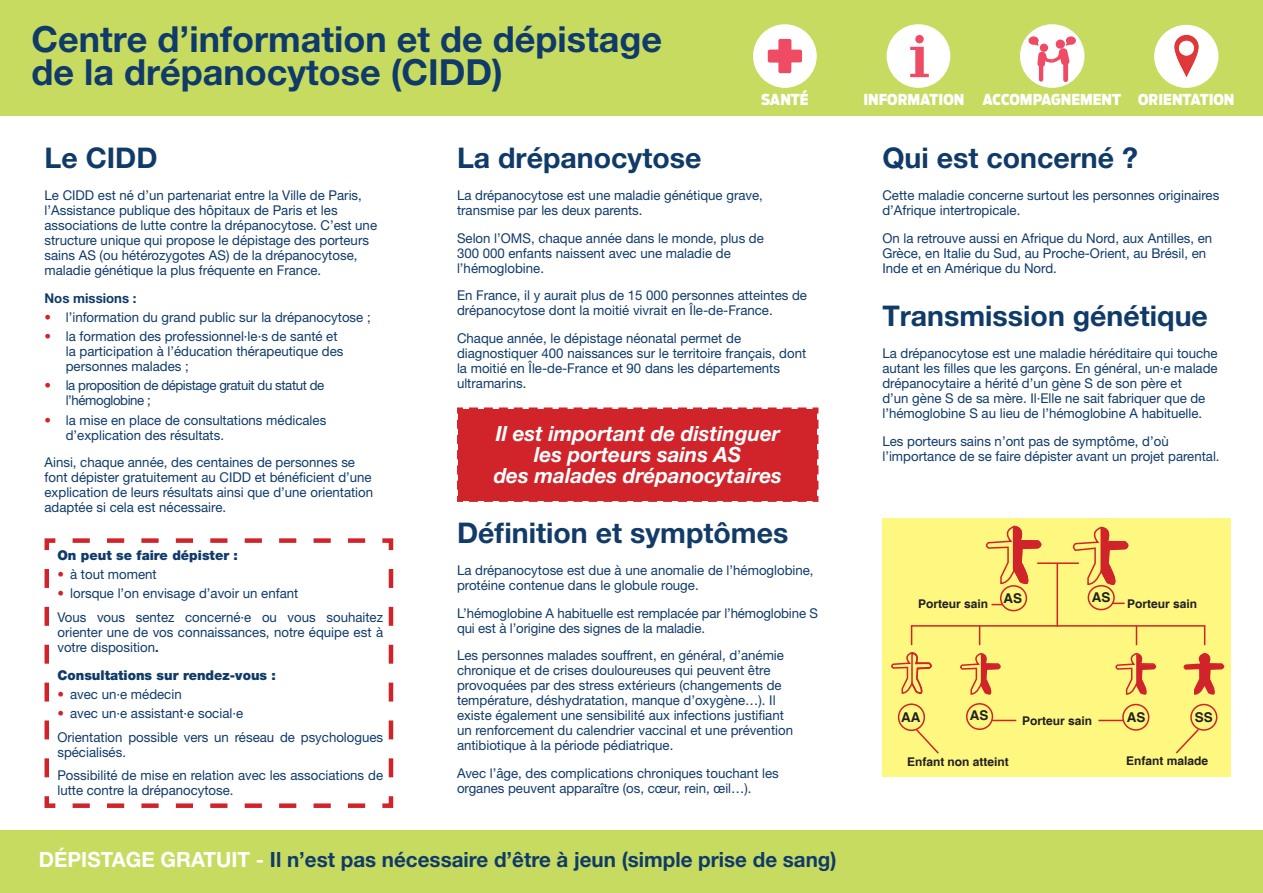
<style>
.page{position:relative;width:1263px;height:893px;background:#fff}
.page>*{position:absolute;margin:0;border:0;box-sizing:border-box;transform-origin:0 0}
.t1{font:700 36px/33px "Helvetica Neue LT Pro";color:#103b69}
.t2{font:700 28.5px "Helvetica Neue LT Pro";color:#103b69}
.t3{font:700 28.5px "Helvetica Neue LT Pro";color:#123b68}
.t4{font:italic 700 21px/21px "Helvetica Neue LT Std";color:#fff;text-align:center}
.t5{font:700 21px "Helvetica Neue LT Std";color:#103b69}
.t6{font:900 15px "Antenna Cond";color:#fff}
.t7{font:13.5px/15px "Helvetica Neue LT Std";color:#103b69}
.t8{font:13.5px/15px "Helvetica Neue LT Std";color:#123b68}
.t9{font:13.5px/15px "Helvetica Neue LT Std";letter-spacing:-.03em;color:#103b69}
.t10{font:900 13.5px "Helvetica Neue LT Std";color:#103b69}
.t11{font:700 13.5px "Helvetica";color:#231f20}
.t12{font:700 13.5px "Helvetica Neue LT Std";color:#103b69}
.t13{font:700 12px "Helvetica";color:#231f20}
.s1{font-weight:700;color:#d1232a}
.s2{font-weight:700}
.s3{color:#fff}
</style>
<div class="page">
<div style="left:0;top:0;width:1263px;height:116px;background:#c8db61"></div>
<div style="left:0;top:831px;width:1263px;height:62px;background:#c8db61"></div>
<div style="left:882px;top:518px;width:349px;height:258px;background:#fff880"></div>
<hr style="left:1037px;top:562px;width:42px;height:2px;background:#d1232a">
<hr style="left:1056px;top:563px;width:2px;height:63px;background:#d1232a">
<hr style="left:911px;top:625px;width:294px;height:2px;background:#d1232a">
<svg style="left:911px;top:627px;width:1px;height:18px"></svg>
<svg style="left:979px;top:627px;width:1px;height:18px"></svg>
<svg style="left:1204px;top:627px;width:1px;height:18px"></svg>
<svg style="left:1136px;top:627px;width:1px;height:18px"></svg>
<svg style="left:1175px;top:653px;width:50px;height:101px"></svg>
<svg style="left:985px;top:525px;width:59px;height:87px"></svg>
<svg style="left:1071px;top:526px;width:58px;height:85px"></svg>
<svg style="left:960px;top:653px;width:56px;height:77px"></svg>
<svg style="left:891px;top:652px;width:48px;height:102px"></svg>
<svg style="left:1098px;top:652px;width:59px;height:79px"></svg>
<div style="left:457px;top:407px;width:362px;height:95px;background:#d1232a"></div>
<svg style="left:44px;top:538px;width:350px;height:270px"></svg>
<div style="left:887px;top:24px;width:63px;height:64px;background:#fff;border-radius:50%"></div>
<svg style="left:910px;top:35px;width:19px;height:42px"></svg>
<div style="left:1020px;top:24px;width:64px;height:64px;background:#fff;border-radius:50%"></div>
<svg style="left:1028px;top:36px;width:48px;height:46px"></svg>
<img style="left:1154px;top:24px;width:64px;height:64px">
<div style="left:753px;top:24px;width:64px;height:64px;background:#fff;border-radius:50%"></div>
<svg style="left:768px;top:39px;width:34px;height:34px"></svg>
<h1 class="t1" style="left:32px;top:22px;width:632px">Centre d’information et de dépistage de la drépanocytose (CIDD)</h1>
<p class="t6" style="left:761px;top:90px;width:49px">SANTÉ</p>
<p class="t6" style="left:863px;top:90px;width:249px">INFORMATION ACCOMPAGNEMENT</p>
<p class="t6" style="left:1138px;top:90px;width:44px">ORIENTATION</p>
<h2 class="t2" style="left:45px;top:140px;width:114px">Le CIDD</h2>
<p class="t7" style="left:45px;top:187px;width:334px">Le CIDD est né d’un partenariat entre la Ville de Paris, l’Assistance publique des hôpitaux de Paris et les associations de lutte contre la drépanocytose. C’est une structure unique qui propose le dépistage des porteurs sains AS (ou hétérozygotes AS) de la drépanocytose, maladie génétique la plus fréquente en France.</p>
<p class="t12" style="left:45px;top:290px;width:94px">Nos missions :</p>
<p class="t7" style="left:45px;top:309px;width:328px"><span class="s1">•</span> l’information du grand public sur la drépanocytose ;</p>
<p class="t7" style="left:66px;top:329px;width:279px;text-indent:-21px"><span class="s1">•</span> la formation des professionnel·le·s de santé et la participation à l’éducation thérapeutique des personnes malades ;</p>
<p class="t9" style="left:66px;top:378px;width:260px;text-indent:-21px"><span class="s1">•</span> la proposition de dépistage gratuit du statut de l’hémoglobine ;</p>
<p class="t7" style="left:66px;top:412px;width:262px;text-indent:-21px"><span class="s1">•</span> la mise en place de consultations médicales d’explication des résultats.</p>
<p class="t7" style="left:45px;top:455px;width:330px">Ainsi, chaque année, des centaines de personnes se font dépister gratuitement au CIDD et bénéficient d’une explication de leurs résultats ainsi que d’une orientation adaptée si cela est nécessaire.</p>
<p class="t10" style="left:57px;top:547px;width:182px">On peut se faire dépister :</p>
<p class="t7" style="left:57px;top:567px;width:101px"><span class="s1">•</span> à tout moment</p>
<p class="t7" style="left:57px;top:582px;width:327px;line-height:23.5px"><span class="s1">•</span> lorsque l’on envisage d’avoir un enfant<br>Vous vous sentez concerné·e ou vous souhaitez</p>
<p class="t7" style="left:57px;top:624px;width:327px">orienter une de vos connaissances, notre équipe est à votre disposition<span class="s2">.</span></p>
<p class="t10" style="left:57px;top:667px;width:220px">Consultations sur rendez-vous :</p>
<p class="t7" style="left:57px;top:686px;width:126px"><span class="s1">•</span> avec un·e médecin</p>
<p class="t7" style="left:57px;top:701px;width:327px;line-height:23.5px"><span class="s1">•</span> avec un·e assistant·e social·e<br>Orientation possible vers un réseau de psychologues</p>
<p class="t7" style="left:57px;top:740px;width:327px;line-height:23.5px">spécialisés.<br>Possibilité de mise en relation avec les associations de</p>
<p class="t7" style="left:57px;top:783px;width:178px">lutte contre la drépanocytose.</p>
<h2 class="t2" style="left:457px;top:140px;width:246px">La drépanocytose</h2>
<p class="t7" style="left:457px;top:187px;width:307px">La drépanocytose est une maladie génétique grave, transmise par les deux parents.</p>
<p class="t7" style="left:457px;top:230px;width:308px">Selon l’OMS, chaque année dans le monde, plus de<br>300 000 enfants naissent avec une maladie de l’hémoglobine.</p>
<p class="t7" style="left:457px;top:288px;width:351px">En France, il y aurait plus de 15 000 personnes atteintes de drépanocytose dont la moitié vivrait en Île-de-France.</p>
<p class="t7" style="left:457px;top:331px;width:351px">Chaque année, le dépistage néonatal permet de diagnostiquer 400 naissances sur le territoire français, dont la moitié en Île-de-France et 90 dans les départements ultramarins.</p>
<h3 class="t4" style="left:494px;top:422px;width:290px">Il est important de distinguer les porteurs sains AS<br>des malades drépanocytaires</h3>
<h2 class="t3" style="left:457px;top:515px;width:333px">Définition et symptômes</h2>
<p class="t8" style="left:457px;top:562px;width:358px">La drépanocytose est due à une anomalie de l’hémoglobine, protéine contenue dans le globule rouge.</p>
<p class="t8" style="left:457px;top:605px;width:363px">L’hémoglobine A habituelle est remplacée par l’hémoglobine S qui est à l’origine des signes de la maladie.</p>
<p class="t8" style="left:457px;top:648px;width:337px">Les personnes malades souffrent, en général, d’anémie chronique et de crises douloureuses qui peuvent être provoquées par des stress extérieurs (changements de température, déshydratation, manque d’oxygène…). Il existe également une sensibilité aux infections justifiant un renforcement du calendrier vaccinal et une prévention antibiotique à la période pédiatrique.</p>
<p class="t8" style="left:457px;top:766px;width:323px">Avec l’âge, des complications chroniques touchant les organes peuvent apparaître (os, cœur, rein, œil…).</p>
<h3 class="t5" style="left:39px;top:846px;width:799px"><span class="s3">Dépistage gratuit -</span> Il n’est pas nécessaire d’être à jeun (simple prise de sang)</h3>
<h2 class="t2" style="left:882px;top:140px;width:257px">Qui est concerné ?</h2>
<p class="t7" style="left:882px;top:188px;width:338px">Cette maladie concerne surtout les personnes originaires d’Afrique intertropicale.</p>
<p class="t7" style="left:882px;top:230px;width:331px">On la retrouve aussi en Afrique du Nord, aux Antilles, en<br>Grèce, en Italie du Sud, au Proche-Orient, au Brésil, en<br>Inde et en Amérique du Nord.</p>
<h2 class="t2" style="left:882px;top:298px;width:327px">Transmission génétique</h2>
<p class="t7" style="left:882px;top:345px;width:337px">La drépanocytose est une maladie héréditaire qui touche autant les filles que les garçons. En général, un·e malade drépanocytaire a hérité d’un gène S de son père et<br>d’un gène S de sa mère. Il·Elle ne sait fabriquer que de l’hémoglobine S au lieu de l’hémoglobine A habituelle.</p>
<p class="t7" style="left:882px;top:433px;width:339px">Les porteurs sains n’ont pas de symptôme, d’où l’importance de se faire dépister avant un projet parental.</p>
<p class="t11" style="left:1003px;top:590px;width:20px">AS</p>
<p class="t11" style="left:1092px;top:589px;width:20px">AS</p>
<p class="t13" style="left:918px;top:597px;width:71px">Porteur sain</p>
<p class="t13" style="left:1127px;top:596px;width:72px">Porteur sain</p>
<p class="t11" style="left:970px;top:707px;width:20px">AS</p>
<p class="t13" style="left:1022px;top:714px;width:72px">Porteur sain</p>
<p class="t11" style="left:1127px;top:709px;width:20px">AS</p>
<p class="t11" style="left:1195px;top:709px;width:20px">SS</p>
<p class="t11" style="left:901px;top:709px;width:21px">AA</p>
<p class="t13" style="left:907px;top:754px;width:103px">Enfant non atteint</p>
<p class="t13" style="left:1126px;top:753px;width:84px">Enfant malade</p>
</div>
